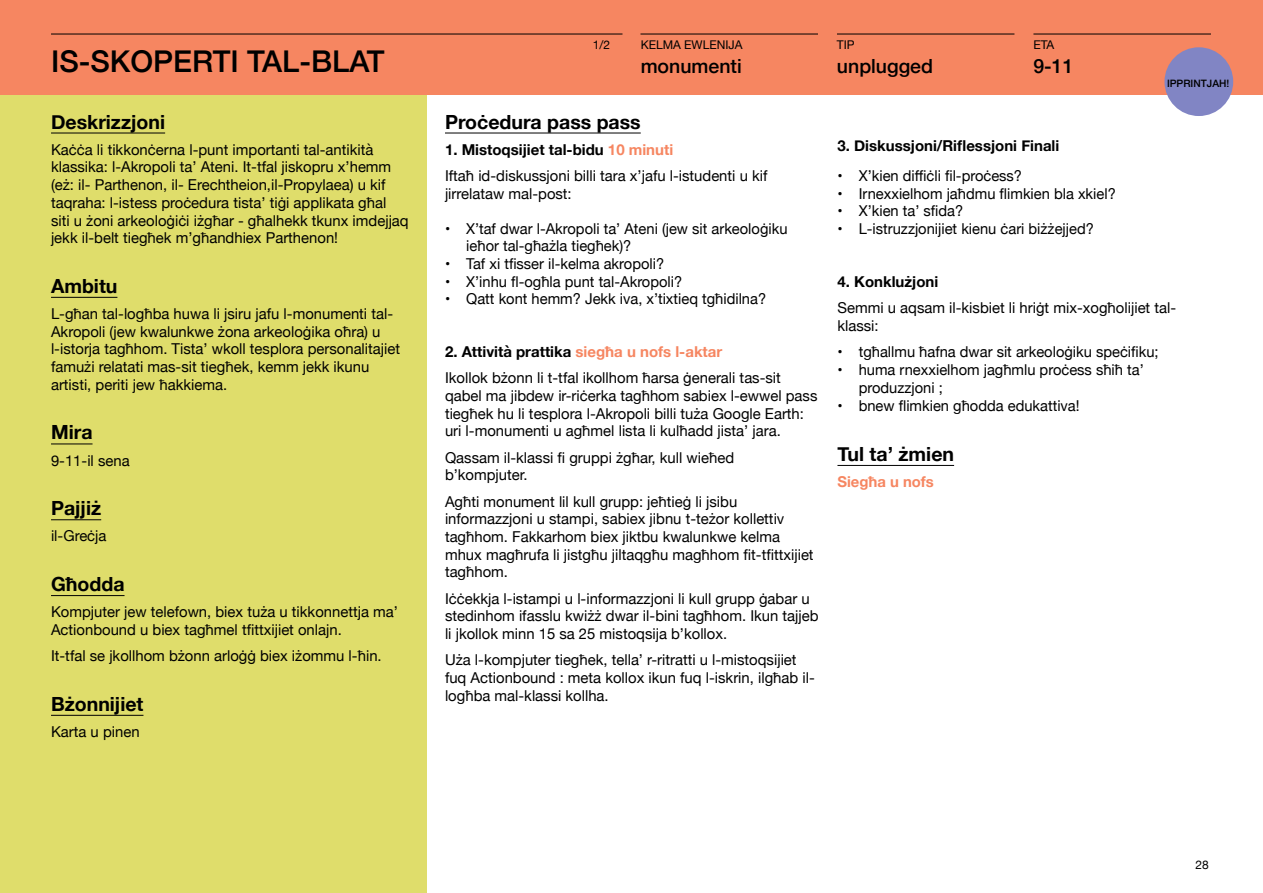
<style>
.page{position:relative;width:1263px;height:893px;background:#fff}
.page>*{position:absolute;margin:0;border:0;box-sizing:border-box;transform-origin:0 0}
.t1{font:500 30px "Helvetica Neue";color:#000}
.t2{font:700 19.5px "Helvetica Neue";color:#000}
.t3{font:500 19.5px "Helvetica Neue";color:#000}
.t4{font:15px/17.7px "Helvetica Neue";color:#000}
.t5{font:700 15px "Helvetica Neue";color:#000}
.t6{font:700 15px "Helvetica Neue";color:#f68661}
.t7{font:12px "Helvetica Neue";color:#000}
.t8{font:500 10.2px "Helvetica Neue";color:#000}
.s1{font-weight:700}
.s2{font-weight:700;color:#f68661}
</style>
<div class="page">
<div style="left:0;top:95px;width:426px;height:798px;background:#dfdd6b"></div>
<div style="left:0;top:0;width:1263px;height:95px;background:#f68661"></div>
<hr style="left:445px;top:133px;width:196px;height:1px;background:#000">
<hr style="left:837px;top:465px;width:117px;height:1px;background:#000">
<hr style="left:51px;top:133px;width:114px;height:1px;background:#000">
<hr style="left:51px;top:297px;width:66px;height:1px;background:#000">
<hr style="left:51px;top:443px;width:42px;height:1px;background:#000">
<hr style="left:51px;top:519px;width:50px;height:1px;background:#000">
<hr style="left:51px;top:595px;width:74px;height:1px;background:#000">
<hr style="left:51px;top:715px;width:92px;height:1px;background:#000">
<hr style="left:51px;top:34px;width:571px;height:1px;background:#000">
<hr style="left:640px;top:34px;width:178px;height:1px;background:#000">
<hr style="left:837px;top:34px;width:177px;height:1px;background:#000">
<hr style="left:1033px;top:34px;width:178px;height:1px;background:#000">
<div style="left:1164px;top:47px;width:69px;height:69px;background:#8185c4;border-radius:50%"></div>
<h1 class="t1" style="left:51px;top:38px;width:335px">IS-SKOPERTI TAL-BLAT</h1>
<h2 class="t2" style="left:51px;top:106px;width:116px">Deskrizzjoni</h2>
<p class="t4" style="left:51px;top:141px;width:359px">Kaċċa li tikkonċerna l-punt importanti tal-antikità klassika: l-Akropoli ta’ Ateni. It-tfal jiskopru x’hemm (eż: il- Parthenon, il- Erechtheion,il-Propylaea) u kif taqraha: l-istess proċedura tista’ tiġi applikata għal siti u żoni arkeoloġiċi iżgħar - għalhekk tkunx imdejjaq jekk il-belt tiegħek m’għandhiex Parthenon!</p>
<h2 class="t2" style="left:51px;top:271px;width:68px">Ambitu</h2>
<p class="t4" style="left:51px;top:306px;width:351px">L-għan tal-logħba huwa li jsiru jafu l-monumenti tal-Akropoli (jew kwalunkwe żona arkeoloġika oħra) u l-istorja tagħhom. Tista’ wkoll tesplora personalitajiet famużi relatati mas-sit tiegħek, kemm jekk ikunu artisti, periti jew ħakkiema.</p>
<h2 class="t2" style="left:51px;top:417px;width:43px">Mira</h2>
<p class="t4" style="left:51px;top:452px;width:80px">9-11-il sena</p>
<h2 class="t2" style="left:51px;top:493px;width:52px">Pajjiż</h2>
<p class="t4" style="left:51px;top:528px;width:57px">il-Greċja</p>
<h2 class="t2" style="left:51px;top:569px;width:75px">Għodda</h2>
<p class="t4" style="left:51px;top:604px;width:348px">Kompjuter jew telefown, biex tuża u tikkonnettja ma’<br>Actionbound u biex tagħmel tfittxijiet onlajn.</p>
<p class="t4" style="left:51px;top:648px;width:332px">It-tfal se jkollhom bżonn arloġġ biex iżommu l-ħin.</p>
<h2 class="t2" style="left:51px;top:688px;width:94px">Bżonnijiet</h2>
<p class="t4" style="left:51px;top:724px;width:90px">Karta u pinen</p>
<p class="t7" style="left:593px;top:36px;width:19px">1/2</p>
<p class="t7" style="left:641px;top:36px;width:103px">KELMA EWLENIJA</p>
<h2 class="t3" style="left:641px;top:50px;width:103px">monumenti</h2>
<h2 class="t2" style="left:445px;top:106px;width:197px">Proċedura pass pass</h2>
<p class="t4" style="left:445px;top:137px;width:324px;line-height:26.2px"><span class="s1">1. Mistoqsijiet tal-bidu</span> <span class="s2">10 minuti<br></span>Iftaħ id-diskussjoni billi tara x’jafu l-istudenti u kif</p>
<p class="t4" style="left:445px;top:186px;width:128px">jirrelataw mal-post:</p>
<p class="t4" style="left:466px;top:220px;width:323px;text-indent:-21px">• X’taf dwar l-Akropoli ta’ Ateni (jew sit arkeoloġiku ieħor tal-għażla tiegħek)?</p>
<p class="t4" style="left:445px;top:256px;width:221px">• Taf xi tfisser il-kelma akropoli?</p>
<p class="t4" style="left:445px;top:273px;width:239px">• X’inhu fl-ogħla punt tal-Akropoli?</p>
<p class="t4" style="left:445px;top:291px;width:323px">• Qatt kont hemm? Jekk iva, x’tixtieq tgħidilna?</p>
<p class="t4" style="left:445px;top:340px;width:337px;line-height:26.2px"><span class="s1">2. Attività prattika</span> <span class="s2">siegħa u nofs l-aktar<br></span>Ikollok bżonn li t-tfal ikollhom ħarsa ġenerali tas-sit</p>
<p class="t4" style="left:445px;top:388px;width:374px">qabel ma jibdew ir-riċerka tagħhom sabiex l-ewwel pass tiegħek hu li tesplora l-Akropoli billi tuża Google Earth: uri l-monumenti u agħmel lista li kulħadd jista’ jara.</p>
<p class="t4" style="left:445px;top:449px;width:291px">Qassam il-klassi fi gruppi żgħar, kull wieħed b’kompjuter.</p>
<p class="t4" style="left:445px;top:493px;width:370px">Agħti monument lil kull grupp: jeħtieġ li jsibu informazzjoni u stampi, sabiex jibnu t-teżor kollettiv tagħhom. Fakkarhom biex jiktbu kwalunkwe kelma mhux magħrufa li jistgħu jiltaqgħu magħhom fit-tfittxijiet tagħhom.</p>
<p class="t4" style="left:445px;top:590px;width:375px">Iċċekkja l-istampi u l-informazzjoni li kull grupp ġabar u stedinhom ifasslu kwiżż dwar il-bini tagħhom. Ikun tajjeb li jkollok minn 15 sa 25 mistoqsija b’kollox.</p>
<p class="t4" style="left:445px;top:652px;width:371px">Uża l-kompjuter tiegħek, tella’ r-ritratti u l-mistoqsijiet fuq Actionbound : meta kollox ikun fuq l-iskrin, ilgħab il&shy;logħba mal-klassi kollha.</p>
<p class="t7" style="left:837px;top:36px;width:19px">TIP</p>
<h2 class="t3" style="left:837px;top:50px;width:98px">unplugged</h2>
<p class="t7" style="left:1033px;top:36px;width:22px">ETA</p>
<h2 class="t3" style="left:1033px;top:50px;width:42px">9-11</h2>
<p class="t8" style="left:1167px;top:75px;width:64px">IPPRINTJAH!</p>
<p class="t5" style="left:837px;top:134px;width:223px">3. Diskussjoni/Riflessjoni Finali</p>
<p class="t4" style="left:837px;top:168px;width:186px">• X’kien diffiċli fil-proċess?</p>
<p class="t4" style="left:837px;top:185px;width:280px">• Irnexxielhom jaħdmu flimkien bla xkiel?</p>
<p class="t4" style="left:837px;top:203px;width:127px">• X’kien ta’ sfida?</p>
<p class="t4" style="left:837px;top:221px;width:258px">• L-istruzzjonijiet kienu ċari biżżejjed?</p>
<p class="t5" style="left:837px;top:270px;width:102px">4. Konklużjoni</p>
<p class="t4" style="left:837px;top:300px;width:340px">Semmi u aqsam il-kisbiet li hriġt mix-xogħolijiet tal&shy;klassi:</p>
<p class="t4" style="left:837px;top:344px;width:323px">• tgħallmu ħafna dwar sit arkeoloġiku speċifiku;</p>
<p class="t4" style="left:859px;top:362px;width:287px;text-indent:-21px">• huma rnexxielhom jagħmlu proċess sħiħ ta’ produzzjoni ;</p>
<p class="t4" style="left:837px;top:398px;width:244px">• bnew flimkien għodda edukattiva!</p>
<h2 class="t2" style="left:837px;top:439px;width:118px">Tul ta’ żmien</h2>
<p class="t6" style="left:837px;top:470px;width:98px">Siegħa u nofs</p>
<p class="t7" style="left:1195px;top:856px;width:15px">28</p>
</div>
